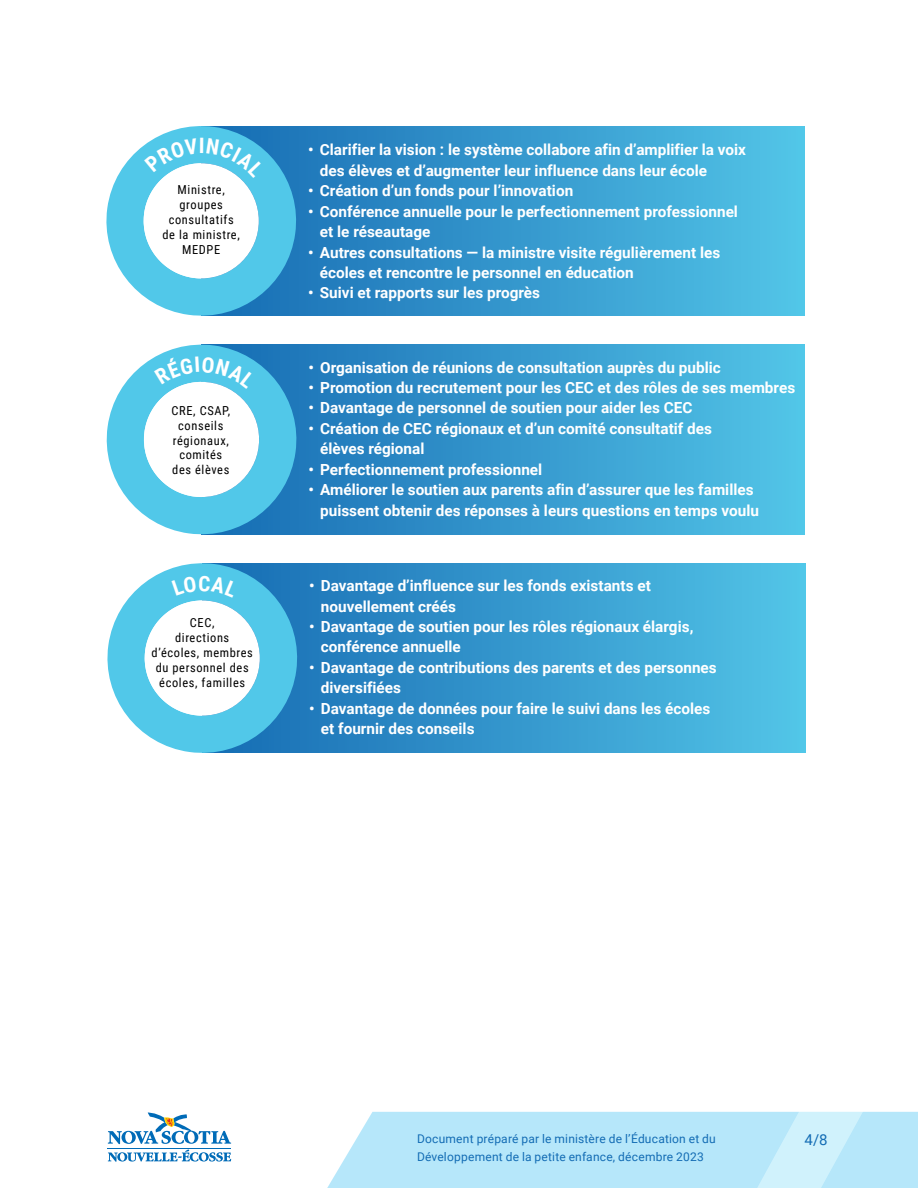
<style>
.page{position:relative;width:918px;height:1188px;background:#fff}
.page>*{position:absolute;margin:0;border:0;box-sizing:border-box;transform-origin:0 0}
.t1{font:700 15.3px/20.4px "Roboto";color:#fff}
.t2{font:15px "Roboto";color:#136cb4}
.t3{font:12.45px/14.9px "Roboto Condensed";letter-spacing:.05em;color:#000;text-align:center}
.t4{font:12px "Roboto";letter-spacing:.015em;color:#136cb4}
</style>
<div class="page">
<svg style="left:231px;top:1112px;width:687px;height:76px;fill:#b6e7fa"></svg>
<svg style="left:680px;top:1111px;width:199px;height:77px;background:#bfeafa"></svg>
<hr style="left:108px;top:1148px;width:123px;height:1px;background:#006bb7">
<svg style="left:108px;top:1112px;width:123px;height:32px"></svg>
<svg style="left:108px;top:1150px;width:123px;height:12px"></svg>
<svg style="left:302px;top:126px;width:503px;height:190px;background:#399ed0"></svg>
<svg style="left:303px;top:345px;width:502px;height:189px;background:#399ed0"></svg>
<svg style="left:303px;top:563px;width:503px;height:190px;background:#399ed0"></svg>
<svg style="left:106px;top:126px;width:196px;height:190px"></svg>
<svg style="left:106px;top:344px;width:197px;height:191px"></svg>
<svg style="left:107px;top:563px;width:196px;height:190px"></svg>
<p class="t3" style="left:163px;top:182px;width:79px">Ministre, groupes consultatifs de la ministre,<br>MEDPE</p>
<p class="t3" style="left:172px;top:402px;width:60px">CRE, CSAP, conseils régionaux, comités des élèves</p>
<p class="t3" style="left:152px;top:615px;width:103px">CEC,<br>directions d’écoles, membres du personnel des écoles, familles</p>
<p class="t1" style="left:320px;top:139px;width:428px;text-indent:-12px">• Clarifier la vision : le système collabore afin d’amplifier la voix des élèves et d’augmenter leur influence dans leur école</p>
<p class="t1" style="left:308px;top:180px;width:267px">• Création d’un fonds pour l’innovation</p>
<p class="t1" style="left:320px;top:200px;width:420px;text-indent:-12px">• Conférence annuelle pour le perfectionnement professionnel et le réseautage</p>
<p class="t1" style="left:320px;top:241px;width:402px;text-indent:-12px">• Autres consultations — la ministre visite régulièrement les écoles et rencontre le personnel en éducation</p>
<p class="t1" style="left:308px;top:282px;width:233px">• Suivi et rapports sur les progrès</p>
<p class="t1" style="left:309px;top:356px;width:414px">• Organisation de réunions de consultation auprès du public</p>
<p class="t1" style="left:309px;top:377px;width:488px">• Promotion du recrutement pour les CEC et des rôles de ses membres</p>
<p class="t1" style="left:309px;top:397px;width:385px">• Davantage de personnel de soutien pour aider les CEC</p>
<p class="t1" style="left:320px;top:418px;width:393px;text-indent:-12px">• Création de CEC régionaux et d’un comité consultatif des élèves régional</p>
<p class="t1" style="left:309px;top:459px;width:235px">• Perfectionnement professionnel</p>
<p class="t1" style="left:320px;top:479px;width:440px;text-indent:-12px">• Améliorer le soutien aux parents afin d’assurer que les familles puissent obtenir des réponses à leurs questions en temps voulu</p>
<p class="t1" style="left:321px;top:575px;width:331px;text-indent:-12px">• Davantage d’influence sur les fonds existants et nouvellement créés</p>
<p class="t1" style="left:321px;top:616px;width:374px;text-indent:-12px">• Davantage de soutien pour les rôles régionaux élargis, conférence annuelle</p>
<p class="t1" style="left:321px;top:657px;width:397px;text-indent:-12px">• Davantage de contributions des parents et des personnes diversifiées</p>
<p class="t1" style="left:321px;top:698px;width:391px;text-indent:-12px">• Davantage de données pour faire le suivi dans les écoles et fournir des conseils</p>
<p class="t4" style="left:417px;top:1130px;width:300px">Document préparé par le ministère de l’Éducation et du</p>
<p class="t2" style="left:805px;top:1129px;width:25px">4/8</p>
<p class="t4" style="left:417px;top:1148px;width:288px">Développement de la petite enfance, décembre 2023</p>
</div>
